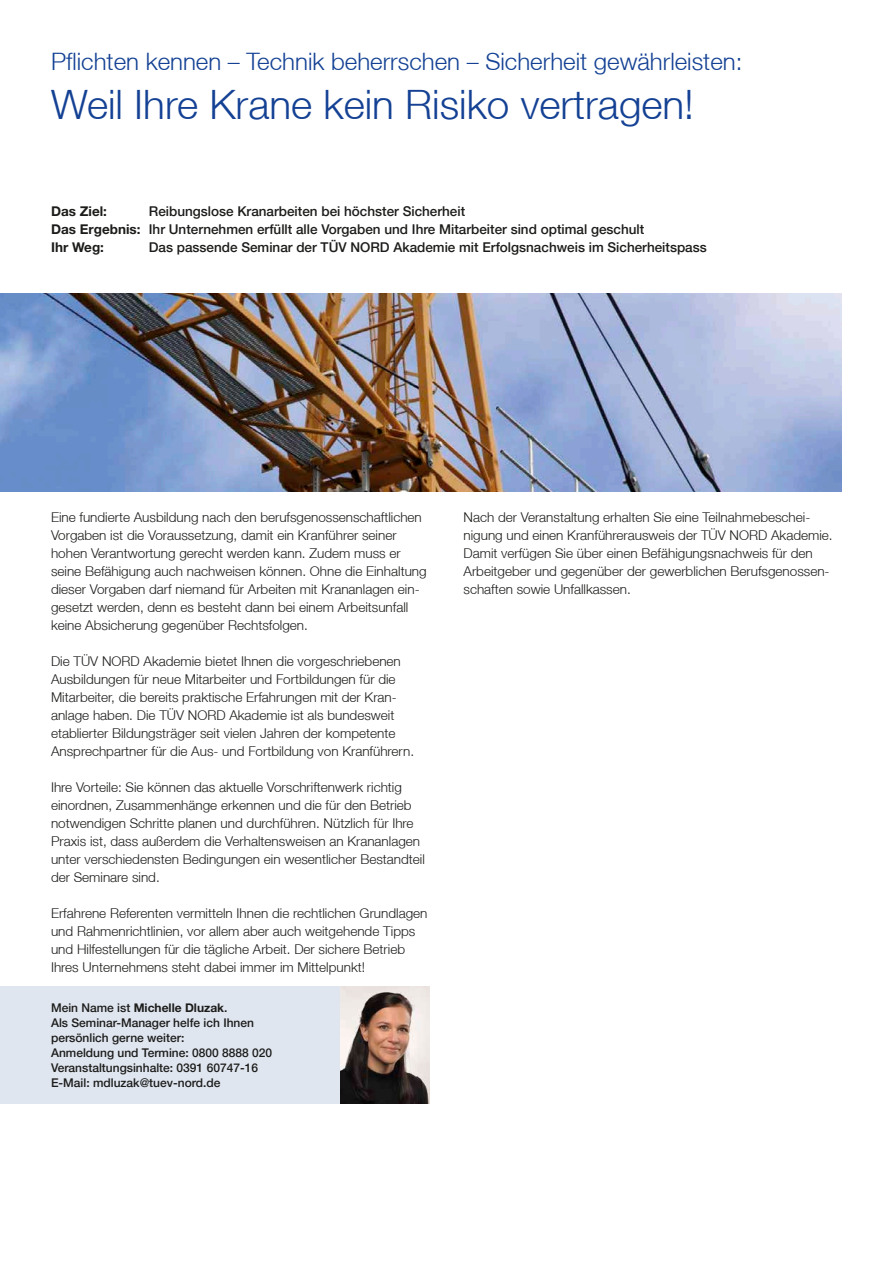
<style>
.page{position:relative;width:893px;height:1263px;background:#fff}
.page>*{position:absolute;margin:0;border:0;box-sizing:border-box;transform-origin:0 0}
.t1{font:300 40.5px "Helvetica Neue LT";color:#144194}
.t2{font:300 24px "Helvetica Neue LT";color:#144194}
.t3{font:300 13.5px/18px "Helvetica Neue LT";color:#1c1c1a}
.t4{font:500 13.5px/18px "Helvetica Neue LT";color:#1c1c1a}
.t5{font:700 13.5px "Helvetica Neue LT Pro";color:#1c1c1a}
.t6{font:500 12px/15px "Helvetica Neue LT";color:#1c1c1a}
.t7{font:700 12px "Helvetica Neue LT Pro";color:#1c1c1a}
.s1{font-family:"Helvetica Neue LT Pro";font-weight:700}
.s2{font-family:"Helvetica Neue LT";font-weight:500}
</style>
<div class="page">
<div style="left:0;top:987px;width:340px;height:117px;background:#e0e6f0"></div>
<img style="left:340px;top:987px;width:89px;height:117px">
<img style="left:0;top:294px;width:842px;height:198px">
<h2 class="t2" style="left:51px;top:47px;width:693px">Pflichten kennen – Technik beherrschen – Sicherheit gewährleisten:</h2>
<h1 class="t1" style="left:51px;top:80px;width:644px">Weil Ihre Krane kein Risiko vertragen!</h1>
<p class="t4" style="left:51px;top:202px;width:595px;text-indent:98px">Reibungslose Kranarbeiten bei höchster Sicherheit<br><span class="s1">Das Ergebnis:</span> Ihr Unternehmen erfüllt alle Vorgaben und Ihre Mitarbeiter sind optimal geschult</p>
<p class="t5" style="left:51px;top:239px;width:54px">Ihr Weg:</p>
<p class="t4" style="left:149px;top:238px;width:559px">Das passende Seminar der TÜV NORD Akademie mit Erfolgsnachweis im Sicherheitspass</p>
<p class="t5" style="left:51px;top:203px;width:57px">Das Ziel:</p>
<p class="t3" style="left:51px;top:508px;width:377px">Eine fundierte Ausbildung nach den berufsgenossenschaftlichen Vorgaben ist die Voraussetzung, damit ein Kranführer seiner hohen Verantwortung gerecht werden kann. Zudem muss er seine Befähigung auch nachweisen können. Ohne die Einhaltung dieser Vorgaben darf niemand für Arbeiten mit Krananlagen ein&shy;gesetzt werden, denn es besteht dann bei einem Arbeitsunfall keine Absicherung gegenüber Rechtsfolgen.</p>
<p class="t3" style="left:51px;top:652px;width:365px">Die TÜV NORD Akademie bietet Ihnen die vorgeschriebenen Ausbildungen für neue Mitarbeiter und Fortbildungen für die Mitarbeiter, die bereits praktische Erfahrungen mit der Kran&shy;anlage haben. Die TÜV NORD Akademie ist als bundesweit etablierter Bildungsträger seit vielen Jahren der kompetente Ansprechpartner für die Aus- und Fortbildung von Kranführern.</p>
<p class="t3" style="left:51px;top:778px;width:375px">Ihre Vorteile: Sie können das aktuelle Vorschriftenwerk richtig einordnen, Zusammenhänge erkennen und die für den Betrieb notwendigen Schritte planen und durchführen. Nützlich für Ihre Praxis ist, dass außerdem die Verhaltensweisen an Krananlagen unter verschiedensten Bedingungen ein wesentlicher Bestandteil der Seminare sind.</p>
<p class="t3" style="left:51px;top:904px;width:378px">Erfahrene Referenten vermitteln Ihnen die rechtlichen Grundlagen und Rahmenrichtlinien, vor allem aber auch weitgehende Tipps und Hilfestellungen für die tägliche Arbeit. Der sichere Betrieb Ihres Unternehmens steht dabei immer im Mittelpunkt!</p>
<p class="t7" style="left:51px;top:1000px;width:178px"><span class="s2">Mein Name ist</span> Michelle Dluzak<span class="s2">.</span></p>
<p class="t6" style="left:51px;top:1015px;width:223px">Als Seminar-Manager helfe ich Ihnen persönlich gerne weiter:<br>Anmeldung und Termine: 0800 8888 020<br>Veranstaltungsinhalte: 0391 60747-16<br>E-Mail: mdluzak@tuev-nord.de</p>
<p class="t3" style="left:463px;top:508px;width:371px">Nach der Veranstaltung erhalten Sie eine Teilnahmebeschei&shy;nigung und einen Kranführerausweis der TÜV NORD Akademie.<br>Damit verfügen Sie über einen Befähigungsnachweis für den Arbeitgeber und gegenüber der gewerblichen Berufsgenossen&shy;schaften sowie Unfallkassen.</p>
</div>
